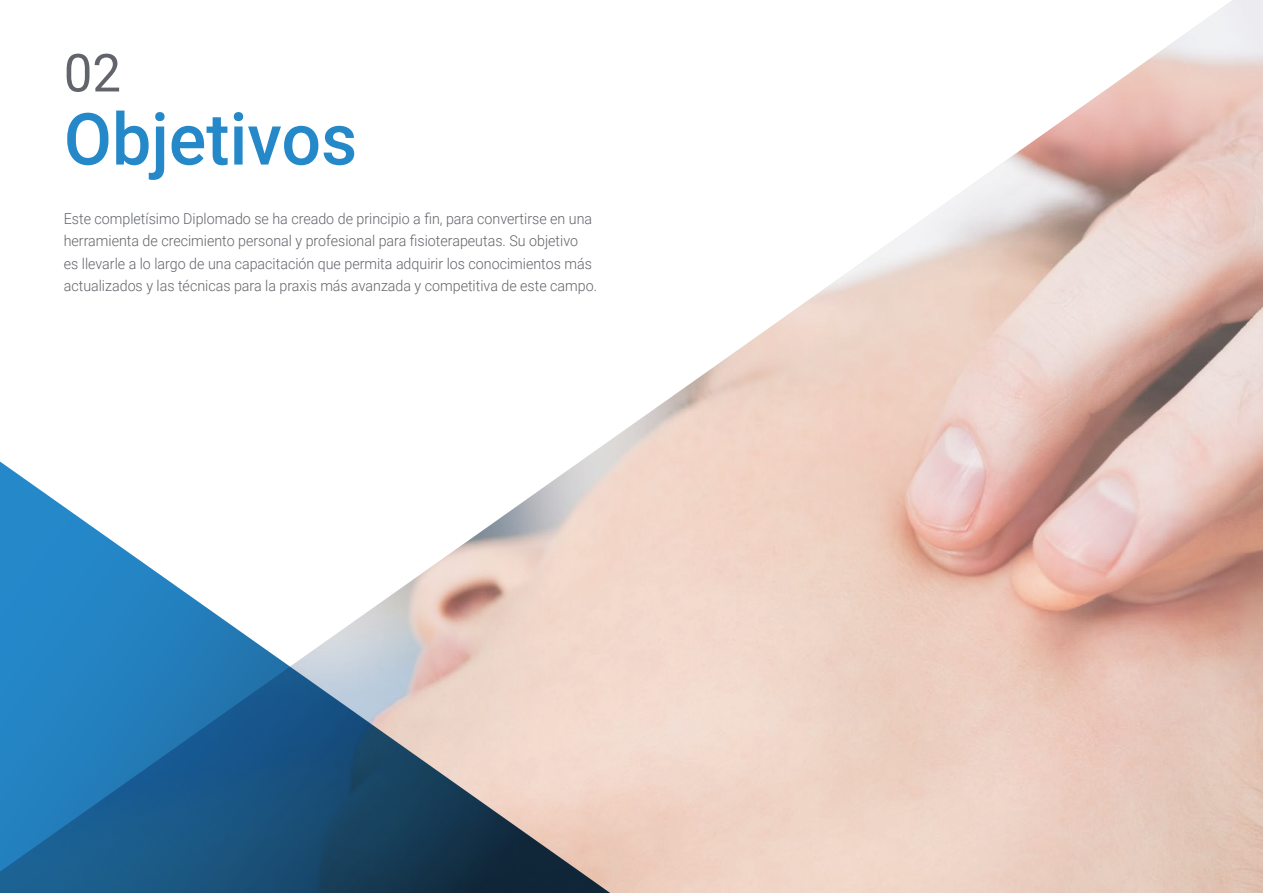
<style>
.page{position:relative;width:1263px;height:893px;background:#fff}
.page>*{position:absolute;margin:0;border:0;box-sizing:border-box;transform-origin:0 0}
.t1{font:500 72px "Roboto";color:#2488c9}
.t2{font:52.5px "Roboto";color:#61646a}
.t3{font:300 15px/22.5px "Roboto";color:#61646a;scale:.95 1}
</style>
<div class="page">
<img style="left:602px;top:0;width:661px;height:893px">
<svg style="left:0;top:446px;width:640px;height:447px"></svg>
<h2 class="t2" style="left:64px;top:36px;width:59px">02</h2>
<h1 class="t1" style="left:64px;top:89px;width:295px">Objetivos</h1>
<p class="t3" style="left:64px;top:207px;width:563px">Este completísimo Diplomado se ha creado de principio a fin, para convertirse en una herramienta de crecimiento personal y profesional para fisioterapeutas. Su objetivo<br>es llevarle a lo largo de una capacitación que permita adquirir los conocimientos más actualizados y las técnicas para la praxis más avanzada y competitiva de este campo.</p>
</div>
